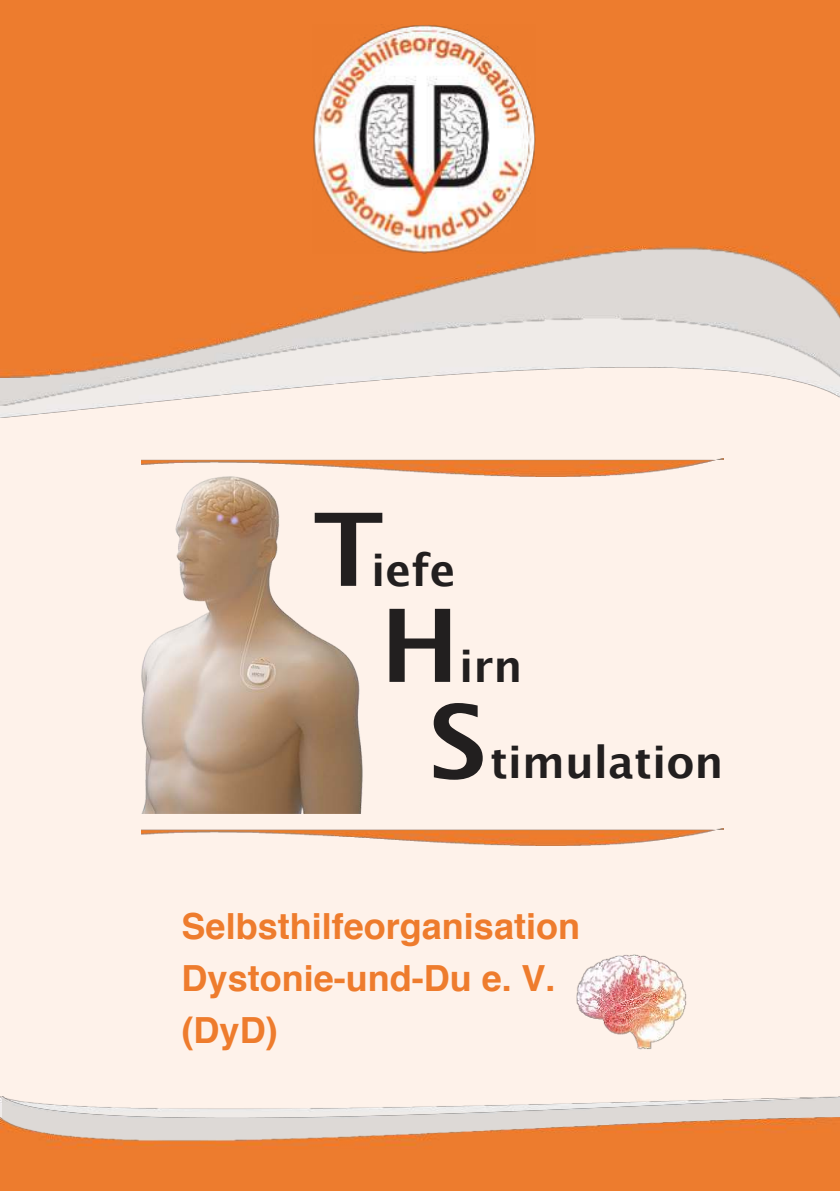
<style>
.page{position:relative;width:840px;height:1191px;background:#fff}
.page>*{position:absolute;margin:0;border:0;box-sizing:border-box;transform-origin:0 0}
.t1{font:700 101px "Lucida Grande";color:#221f1f}
.t2{font:700 44px "Lucida Grande";color:#221f1f}
.t3{font:700 36px/52px "Helvetica";color:#ee7c2d}
</style>
<div class="page">
<div style="left:0;top:0;width:839px;height:1191px;background:#fef2ea"></div>
<img style="left:2px;top:1096px;width:837px;height:21px">
<img style="left:1px;top:1117px;width:838px;height:74px">
<img style="left:576px;top:954px;width:111px;height:96px">
<img style="left:0;top:405px;width:127px;height:12px">
<img style="left:0;top:377px;width:839px;height:28px">
<img style="left:0;top:0;width:839px;height:377px">
<img style="left:141px;top:476px;width:222px;height:337px">
<img style="left:141px;top:828px;width:581px;height:17px">
<img style="left:141px;top:459px;width:581px;height:17px">
<img style="left:312px;top:25px;width:222px;height:228px">
<h1 class="t1" style="left:313px;top:468px;width:71px">T</h1>
<p class="t2" style="left:371px;top:534px;width:86px">iefe</p>
<h1 class="t1" style="left:380px;top:564px;width:80px">H</h1>
<p class="t2" style="left:459px;top:630px;width:65px">irn</p>
<h1 class="t1" style="left:428px;top:660px;width:59px">S</h1>
<p class="t2" style="left:490px;top:726px;width:235px">timulation</p>
<p class="t3" style="left:181px;top:900px;width:400px">Selbsthilfeorganisation<br>Dystonie-und-Du e. V. (DyD)</p>
</div>
